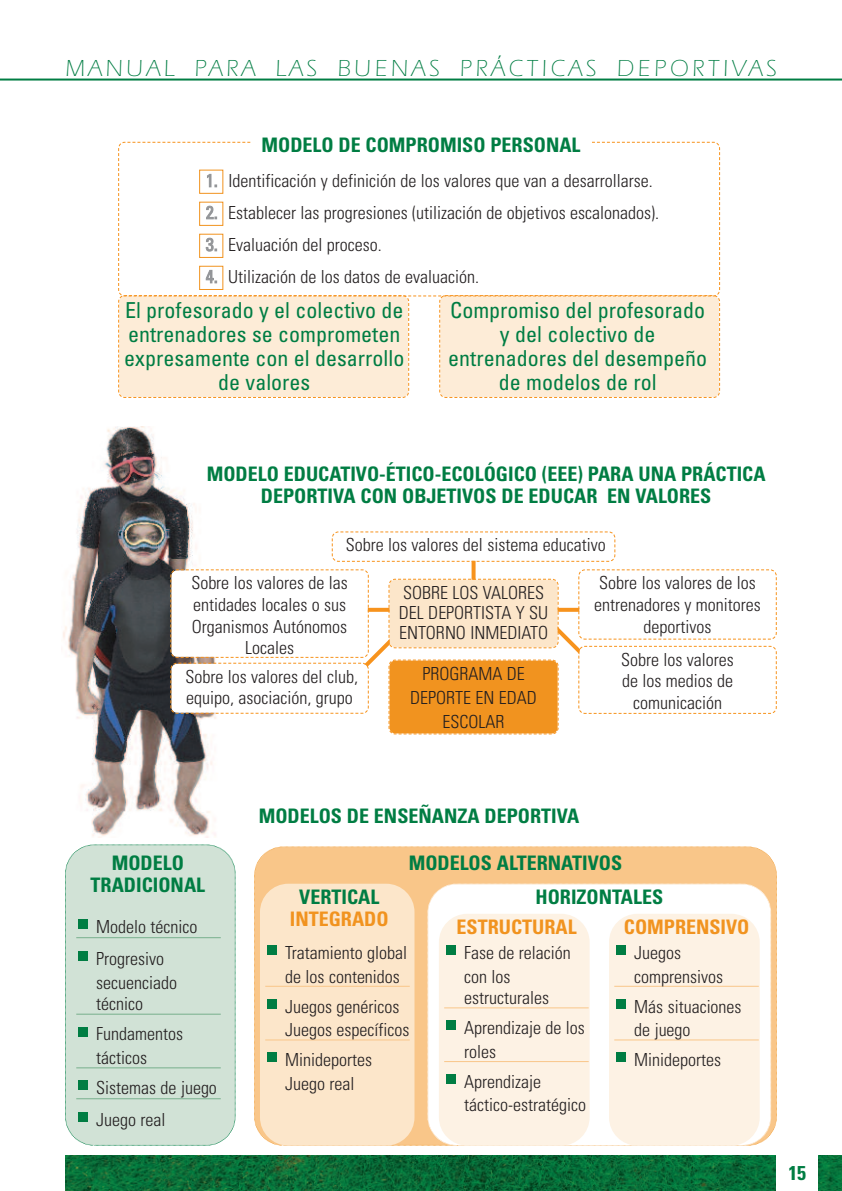
<style>
.page{position:relative;width:842px;height:1191px;background:#fff}
.page>*{position:absolute;margin:0;border:0;box-sizing:border-box;transform-origin:0 0}
.t1{font:300 24px "Itc Eras";letter-spacing:.165em;color:#007d43}
.t2{font:condensed 22px/24px "Univers";color:#007d43;text-align:center}
.t3{font:700 condensed 20px/22px "Univers";color:#007d43;text-align:center}
.t4{font:700 condensed 20px "Univers";color:#f1931f}
.t5{font:300 condensed 18px/21.6px "Univers";color:#231f20}
.s1{font-weight:400;color:#939598}
</style>
<div class="page">
<img style="left:65px;top:1155px;width:777px;height:36px">
<div style="left:777px;top:1153px;width:41px;height:38px;background:#fff"></div>
<hr style="left:0;top:79px;width:842px;height:2px;background:#007d43">
<div style="left:439px;top:297px;width:282px;height:101px;background:#fdecd7"></div>
<svg style="left:118px;top:141px;width:602px;height:156px"></svg>
<div style="left:118px;top:294px;width:292px;height:104px;background:#fdecd7"></div>
<img style="left:63px;top:426px;width:153px;height:411px">
<div style="left:251px;top:138px;width:340px;height:25px;background:#fff"></div>
<div style="left:199px;top:170px;width:24px;height:24px;border:1px solid #f1931f"></div>
<div style="left:199px;top:202px;width:24px;height:24px;border:1px solid #f1931f"></div>
<div style="left:199px;top:266px;width:24px;height:24px;border:1px solid #f1931f"></div>
<div style="left:199px;top:234px;width:24px;height:24px;border:1px solid #f1931f"></div>
<svg style="left:472px;top:562px;width:4px;height:7px"></svg>
<svg style="left:331px;top:531px;width:285px;height:31px"></svg>
<svg style="left:170px;top:569px;width:607px;height:166px"></svg>
<svg style="left:254px;top:846px;width:523px;height:300px;background:#f9c78d"></svg>
<div style="left:260px;top:883px;width:154px;height:262px;background:#fce6ca;border-radius:28px"></div>
<div style="left:65px;top:844px;width:171px;height:302px;background:#d1e2d6"></div>
<hr style="left:76px;top:937px;width:145px;height:1px;background:#78af8d">
<hr style="left:76px;top:1013px;width:145px;height:1px;background:#78af8d">
<hr style="left:76px;top:1067px;width:145px;height:1px;background:#78af8d">
<hr style="left:76px;top:1098px;width:145px;height:1px;background:#78af8d">
<div style="left:78px;top:1027px;width:10px;height:9px;background:#007d43"></div>
<div style="left:78px;top:1080px;width:10px;height:10px;background:#007d43"></div>
<div style="left:78px;top:1112px;width:10px;height:10px;background:#007d43"></div>
<div style="left:78px;top:951px;width:10px;height:10px;background:#007d43"></div>
<div style="left:78px;top:919px;width:10px;height:10px;background:#007d43"></div>
<hr style="left:265px;top:986px;width:145px;height:1px;background:#f9c689">
<hr style="left:265px;top:1039px;width:145px;height:1px;background:#f9c689">
<div style="left:267px;top:1052px;width:10px;height:10px;background:#007d43"></div>
<div style="left:267px;top:999px;width:10px;height:9px;background:#007d43"></div>
<div style="left:267px;top:945px;width:10px;height:9px;background:#007d43"></div>
<svg style="left:427px;top:883px;width:344px;height:263px"></svg>
<div style="left:439px;top:913px;width:151px;height:232px;background:#fdf2e4;border-radius:28px"></div>
<hr style="left:444px;top:1007px;width:145px;height:1px;background:#f9c689">
<hr style="left:444px;top:1061px;width:145px;height:1px;background:#f9c689">
<div style="left:446px;top:1074px;width:10px;height:9px;background:#007d43"></div>
<div style="left:446px;top:1020px;width:10px;height:10px;background:#007d43"></div>
<div style="left:446px;top:945px;width:10px;height:9px;background:#007d43"></div>
<div style="left:609px;top:913px;width:151px;height:232px;background:#fdf2e4;border-radius:28px"></div>
<hr style="left:614px;top:986px;width:145px;height:1px;background:#f9c689">
<hr style="left:614px;top:1039px;width:145px;height:1px;background:#f9c689">
<div style="left:616px;top:1052px;width:10px;height:10px;background:#007d43"></div>
<div style="left:616px;top:999px;width:10px;height:9px;background:#007d43"></div>
<div style="left:616px;top:945px;width:10px;height:9px;background:#007d43"></div>
<h1 class="t1" style="left:65px;top:60px;width:713px">MANUAL PARA LAS BUENAS PRÁCTICAS DEPORTIVAS</h1>
<p class="t3" style="left:261px;top:136px;width:321px">MODELO DE COMPROMISO PERSONAL</p>
<p class="t5" style="left:206px;top:171px;width:448px"><span class="s1">1.</span> Identificación y definición de los valores que van a desarrollarse.</p>
<p class="t5" style="left:206px;top:203px;width:455px"><span class="s1">2.</span> Establecer las progresiones (utilización de objetivos escalonados).</p>
<p class="t5" style="left:206px;top:235px;width:178px"><span class="s1">3.</span> Evaluación del proceso.</p>
<p class="t5" style="left:206px;top:267px;width:275px"><span class="s1">4.</span> Utilización de los datos de evaluación.</p>
<p class="t2" style="left:124px;top:300px;width:282px">El profesorado y el colectivo de entrenadores se comprometen expresamente con el desarrollo de valores</p>
<p class="t2" style="left:448px;top:300px;width:260px">Compromiso del profesorado y del colectivo de entrenadores del desempeño de modelos de rol</p>
<p class="t3" style="left:207px;top:465px;width:560px">MODELO EDUCATIVO-ÉTICO-ECOLÓGICO (EEE) PARA UNA PRÁCTICA<br>DEPORTIVA CON OBJETIVOS DE EDUCAR EN VALORES</p>
<p class="t5" style="left:346px;top:536px;width:261px">Sobre los valores del sistema educativo</p>
<p class="t5" style="left:191px;top:574px;width:158px;text-align:center">Sobre los valores de las entidades locales o sus<br>Organismos Autónomos<br>Locales</p>
<p class="t5" style="left:186px;top:667px;width:174px">Sobre los valores del club, equipo, asociación, grupo</p>
<p class="t5" style="left:399px;top:584px;width:151px;line-height:20px">SOBRE LOS VALORES<br>DEL DEPORTISTA Y SU<br>ENTORNO INMEDIATO</p>
<p class="t5" style="left:594px;top:574px;width:168px;text-align:center">Sobre los valores de los entrenadores y monitores deportivos</p>
<p class="t5" style="left:621px;top:650px;width:114px;text-align:center">Sobre los valores de los medios de comunicación</p>
<p class="t5" style="left:410px;top:663px;width:128px;line-height:24px;text-align:center">PROGRAMA DE<br>DEPORTE EN EDAD<br>ESCOLAR</p>
<p class="t3" style="left:259px;top:806px;width:322px">MODELOS DE ENSEÑANZA DEPORTIVA</p>
<p class="t3" style="left:91px;top:853px;width:116px">MODELO<br>TRADICIONAL</p>
<p class="t3" style="left:409px;top:853px;width:215px">MODELOS ALTERNATIVOS</p>
<p class="t3" style="left:299px;top:887px;width:82px">VERTICAL</p>
<p class="t4" style="left:290px;top:911px;width:100px">INTEGRADO</p>
<p class="t3" style="left:535px;top:887px;width:129px">HORIZONTALES</p>
<p class="t4" style="left:457px;top:919px;width:121px">ESTRUCTURAL</p>
<p class="t5" style="left:464px;top:942px;width:108px;line-height:23.6px">Fase de relación con los</p>
<p class="t5" style="left:464px;top:984px;width:122px;line-height:30px">estructurales<br>Aprendizaje de los</p>
<p class="t5" style="left:464px;top:1038px;width:78px;line-height:30px">roles<br>Aprendizaje</p>
<p class="t5" style="left:464px;top:1096px;width:123px">táctico-estratégico</p>
<p class="t4" style="left:624px;top:919px;width:127px">COMPRENSIVO</p>
<p class="t5" style="left:634px;top:942px;width:90px;line-height:23.6px">Juegos comprensivos</p>
<p class="t5" style="left:634px;top:996px;width:109px;line-height:23.6px">Más situaciones de juego</p>
<p class="t5" style="left:634px;top:1050px;width:88px">Minideportes</p>
<p class="t5" style="left:96px;top:912px;width:103px;line-height:32px">Modelo técnico<br>Progresivo</p>
<p class="t5" style="left:96px;top:973px;width:82px">secuenciado técnico</p>
<p class="t5" style="left:96px;top:1023px;width:88px;line-height:23.6px">Fundamentos tácticos</p>
<p class="t5" style="left:96px;top:1073px;width:122px;line-height:32px">Sistemas de juego<br>Juego real</p>
<p class="t5" style="left:285px;top:942px;width:123px;line-height:23.6px">Tratamiento global de los contenidos</p>
<p class="t5" style="left:285px;top:996px;width:126px;line-height:23.6px">Juegos genéricos<br>Juegos específicos</p>
<p class="t5" style="left:285px;top:1049px;width:88px;line-height:23.6px">Minideportes<br>Juego real</p>
<p class="t3" style="left:788px;top:1163px;width:19px">15</p>
</div>
